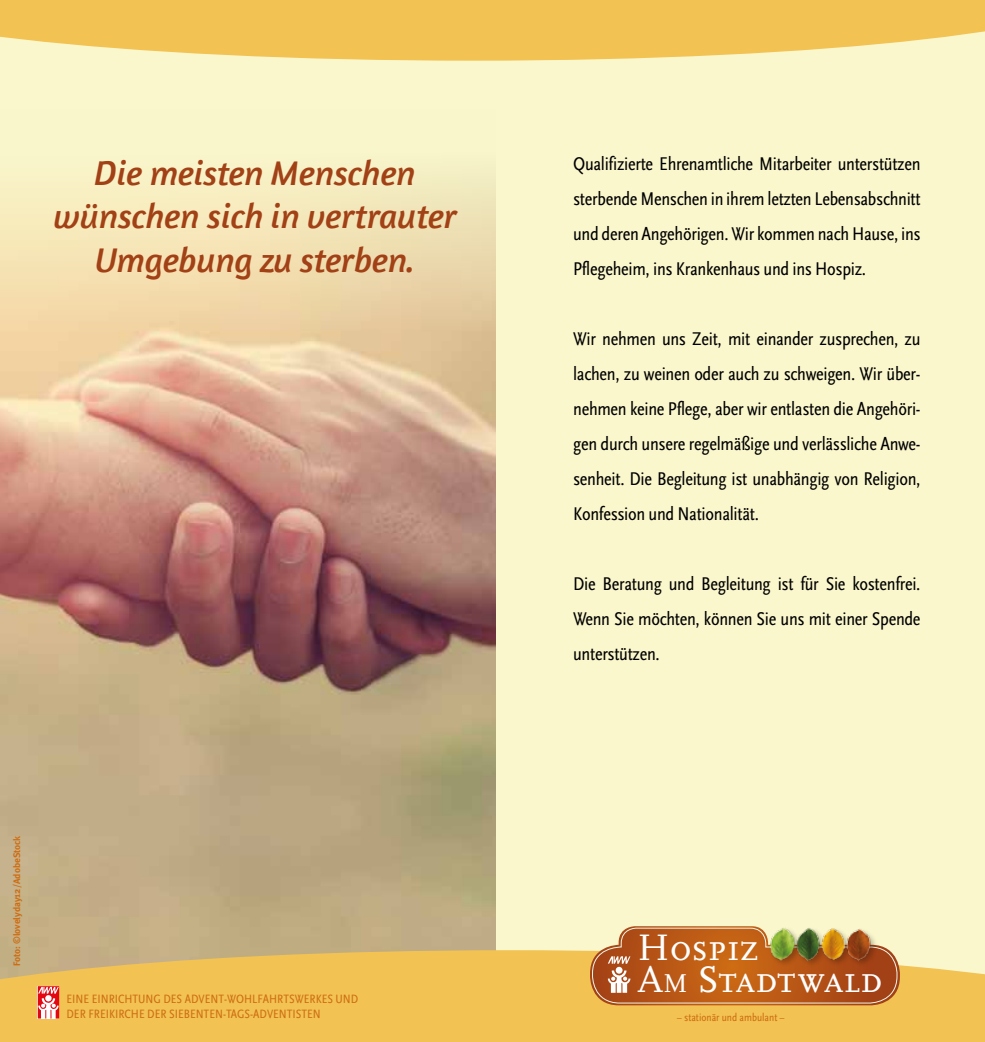
<style>
.page{position:relative;width:985px;height:1042px;background:#faf7cd}
.page>*{position:absolute;margin:0;border:0;box-sizing:border-box;transform-origin:0 0}
.t1{font:38.5px/32.7px "Scala Caps";color:#fff}
.t2{font:italic 35px/43.8px "Amaranth";letter-spacing:-.005em;color:#a24016;text-align:center}
.t3{font:19.25px/35px "Scala Sans CE Regular Con";letter-spacing:-.015em;color:#000;text-align:justify}
.t4{font:12.6px/15.2px "Scala Sans Regular Con";color:#ce6d13}
.t5{font:11.38px "Scala Sans CE Regular Con";color:#ce6d13}
.t6{font:700 9.45px "Meta";letter-spacing:-.005em;color:#ce6d13}
.s1{font-style:inherit}
.s2{font-size:26.95px}
</style>
<div class="page">
<img style="left:0;top:178px;width:495px;height:772px">
<svg style="left:0;top:0;width:985px;height:61px;background:#f3c963"></svg>
<svg style="left:0;top:950px;width:985px;height:92px;background:#efc158"></svg>
<svg style="left:38px;top:986px;width:21px;height:32px"></svg>
<svg style="left:590px;top:926px;width:310px;height:79px;background:#bf6a2e"></svg>
<div style="left:769px;top:926px;width:109px;height:42px;background:#000;opacity:.25"></div>
<img style="left:769px;top:927px;width:103px;height:35px">
<h2 class="t2" style="left:53px;top:151px;width:405px">Die meisten Menschen wünschen sich in vertrauter<br>Umgebung zu sterben.</h2>
<p class="t6" style="left:11px;top:966px;width:132px;rotate:-90deg">Foto: ©lovelyday12/AdobeStock</p>
<p class="t4" style="left:67px;top:992px;width:293px">EINE EINRICHTUNG DES ADVENT-WOHLFAHRTSWERKES UND<br>DER FREIKIRCHE DER SIEBENTEN-TAGS-ADVENTISTEN</p>
<p class="t3" style="left:573px;top:146px;width:349px">Qualifizierte Ehrenamtliche Mitarbeiter unterstützen sterbende Menschen in ihrem letzten Lebensabschnitt und deren Angehörigen. Wir kommen nach Hause, ins Pflegeheim, ins Krankenhaus und ins Hospiz.</p>
<p class="t3" style="left:573px;top:321px;width:349px">Wir nehmen uns Zeit, mit einander zusprechen, zu lachen, zu weinen oder auch zu schweigen. Wir über&shy;nehmen keine Pflege, aber wir entlasten die Angehöri&shy;gen durch unsere regelmäßige und verlässliche Anwe&shy;senheit. Die Begleitung ist unabhängig von Religion, Konfession und Nationalität.</p>
<p class="t3" style="left:573px;top:566px;width:349px">Die Beratung und Begleitung ist für Sie kostenfrei.<br>Wenn Sie möchten, können Sie uns mit einer Spende unterstützen.</p>
<h1 class="t1" style="left:637px;top:931px;width:246px">Hospiz<br><span class="s1">A</span><span class="s2">m</span> Stadt wald</h1>
<p class="t5" style="left:676px;top:1010px;width:110px">– stationär und ambulant –</p>
</div>
